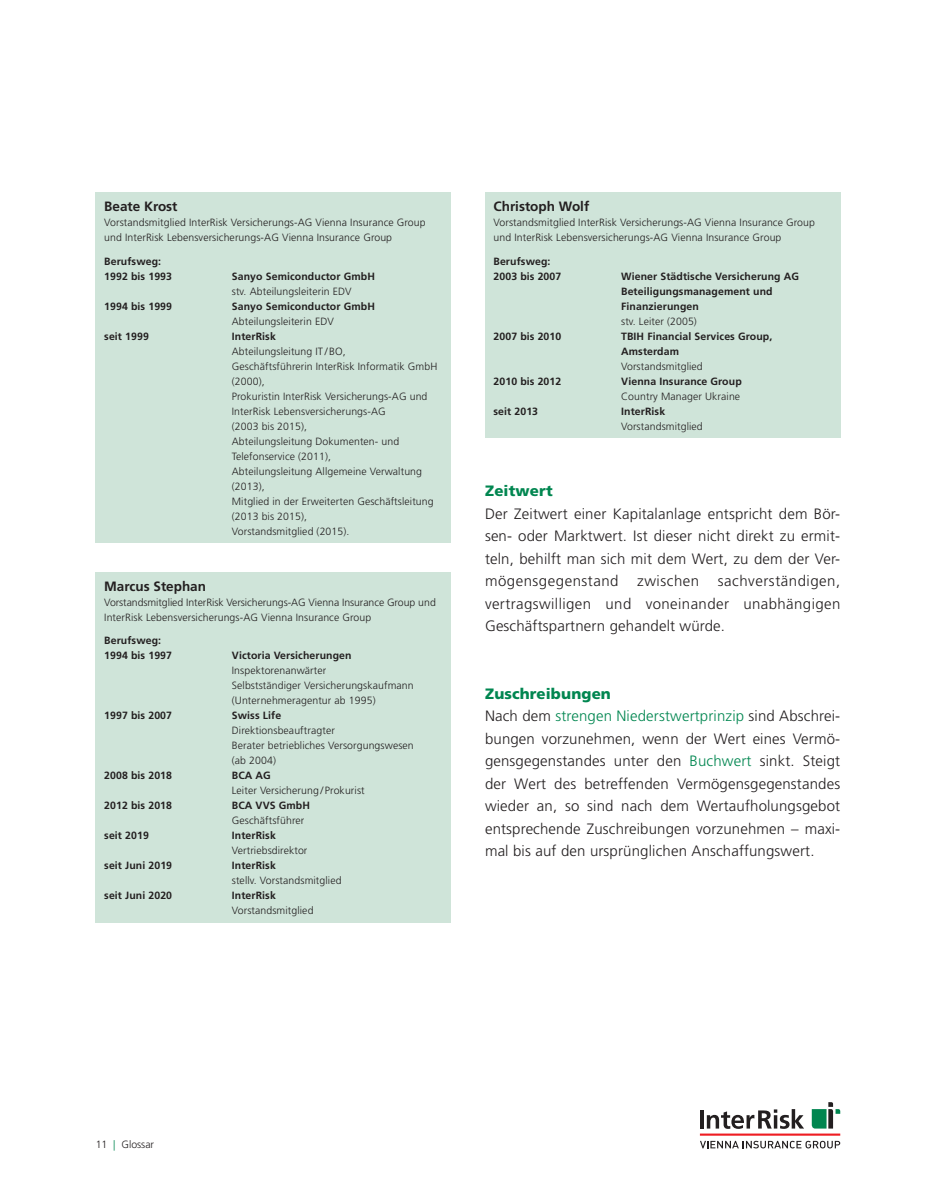
<style>
.page{position:relative;width:936px;height:1191px;background:#fff}
.page>*{position:absolute;margin:0;border:0;box-sizing:border-box;transform-origin:0 0}
.t1{font:300 15px/22.5px "Frutiger LT Std";letter-spacing:.01em;color:#231f20;text-align:justify}
.t2{font:900 15px "Frutiger LT Std";letter-spacing:.01em;color:#008650}
.t3{font:700 13.5px "Frutiger LT Std";color:#231f20}
.t4{font:300 10.5px/15px "Frutiger LT Std";letter-spacing:.01em;color:#231f20}
.t5{font:700 10.5px/15px "Frutiger LT Std";letter-spacing:.01em;color:#231f20}
.s1{font-weight:900;color:#008650}
.s2{color:#008650}
</style>
<div class="page">
<hr style="left:699px;top:1133px;width:141px;height:2px;background:#ee1d23">
<svg style="left:700px;top:1140px;width:140px;height:8px"></svg>
<svg style="left:700px;top:1110px;width:3px;height:18px"></svg>
<svg style="left:706px;top:1109px;width:98px;height:19px"></svg>
<svg style="left:811px;top:1102px;width:29px;height:26px"></svg>
<div style="left:96px;top:192px;width:355px;height:351px;background:#cfe4d9"></div>
<div style="left:96px;top:572px;width:355px;height:351px;background:#cfe4d9"></div>
<div style="left:485px;top:192px;width:355px;height:246px;background:#cfe4d9"></div>
<p class="t3" style="left:104px;top:198px;width:75px">Beate Krost</p>
<p class="t4" style="left:104px;top:215px;width:323px">Vorstandsmitglied InterRisk Versicherungs-AG Vienna Insurance Group und InterRisk Lebensversicherungs-AG Vienna Insurance Group</p>
<p class="t5" style="left:104px;top:253px;width:69px">Berufsweg:<br>1992 bis 1993</p>
<p class="t5" style="left:232px;top:268px;width:145px">Sanyo Semiconductor GmbH</p>
<p class="t4" style="left:232px;top:284px;width:121px">stv. Abteilungsleiterin EDV</p>
<p class="t5" style="left:104px;top:298px;width:69px">1994 bis 1999</p>
<p class="t5" style="left:232px;top:298px;width:145px">Sanyo Semiconductor GmbH</p>
<p class="t4" style="left:232px;top:314px;width:103px">Abteilungsleiterin EDV</p>
<p class="t5" style="left:104px;top:328px;width:46px">seit 1999</p>
<p class="t5" style="left:232px;top:328px;width:46px">InterRisk</p>
<p class="t4" style="left:232px;top:344px;width:207px">Abteilungsleitung IT / BO,<br>Geschäftsführerin InterRisk Informatik GmbH (2000),<br>Prokuristin InterRisk Versicherungs-AG und<br>InterRisk Lebensversicherungs-AG<br>(2003 bis 2015),<br>Abteilungsleitung Dokumenten- und<br>Telefonservice (2011),<br>Abteilungsleitung Allgemeine Verwaltung (2013),<br>Mitglied in der Erweiterten Geschäftsleitung (2013 bis 2015),<br>Vorstandsmitglied (2015).</p>
<p class="t3" style="left:104px;top:578px;width:103px">Marcus Stephan</p>
<p class="t4" style="left:104px;top:595px;width:333px">Vorstandsmitglied InterRisk Versicherungs-AG Vienna Insurance Group und<br>InterRisk Lebensversicherungs-AG Vienna Insurance Group</p>
<p class="t5" style="left:104px;top:633px;width:69px">Berufsweg:<br>1994 bis 1997</p>
<p class="t5" style="left:232px;top:648px;width:121px">Victoria Versicherungen</p>
<p class="t4" style="left:232px;top:663px;width:183px">Inspektorenanwärter<br>Selbstständiger Versicherungskaufmann (Unternehmeragentur ab 1995)</p>
<p class="t5" style="left:104px;top:708px;width:69px">1997 bis 2007</p>
<p class="t5" style="left:232px;top:708px;width:51px">Swiss Life</p>
<p class="t4" style="left:232px;top:723px;width:183px">Direktionsbeauftragter<br>Berater betriebliches Versorgungswesen (ab 2004)</p>
<p class="t5" style="left:104px;top:768px;width:69px">2008 bis 2018</p>
<p class="t5" style="left:232px;top:768px;width:41px">BCA AG</p>
<p class="t4" style="left:232px;top:783px;width:134px">Leiter Versicherung / Prokurist</p>
<p class="t5" style="left:104px;top:798px;width:69px">2012 bis 2018</p>
<p class="t5" style="left:232px;top:798px;width:80px">BCA VVS GmbH</p>
<p class="t4" style="left:232px;top:813px;width:74px">Geschäftsführer</p>
<p class="t5" style="left:104px;top:828px;width:46px">seit 2019</p>
<p class="t5" style="left:232px;top:828px;width:46px">InterRisk</p>
<p class="t4" style="left:232px;top:843px;width:77px">Vertriebsdirektor</p>
<p class="t5" style="left:104px;top:858px;width:69px">seit Juni 2019</p>
<p class="t5" style="left:232px;top:858px;width:46px">InterRisk</p>
<p class="t4" style="left:232px;top:873px;width:111px">stellv. Vorstandsmitglied</p>
<p class="t5" style="left:104px;top:888px;width:69px">seit Juni 2020</p>
<p class="t5" style="left:232px;top:888px;width:46px">InterRisk</p>
<p class="t4" style="left:232px;top:903px;width:83px">Vorstandsmitglied</p>
<p class="t3" style="left:493px;top:198px;width:97px">Christoph Wolf</p>
<p class="t4" style="left:493px;top:215px;width:323px">Vorstandsmitglied InterRisk Versicherungs-AG Vienna Insurance Group und InterRisk Lebensversicherungs-AG Vienna Insurance Group</p>
<p class="t5" style="left:493px;top:253px;width:69px">Berufsweg:<br>2003 bis 2007</p>
<p class="t5" style="left:621px;top:268px;width:179px">Wiener Städtische Versicherung AG<br>Beteiligungsmanagement und<br>Finanzierungen</p>
<p class="t4" style="left:621px;top:314px;width:77px">stv. Leiter (2005)</p>
<p class="t5" style="left:493px;top:328px;width:69px">2007 bis 2010</p>
<p class="t5" style="left:621px;top:328px;width:153px">TBIH Financial Services Group,<br>Amsterdam</p>
<p class="t4" style="left:621px;top:359px;width:83px">Vorstandsmitglied</p>
<p class="t5" style="left:493px;top:373px;width:69px">2010 bis 2012</p>
<p class="t5" style="left:621px;top:373px;width:122px">Vienna Insurance Group</p>
<p class="t4" style="left:621px;top:389px;width:120px">Country Manager Ukraine</p>
<p class="t5" style="left:493px;top:403px;width:46px">seit 2013</p>
<p class="t5" style="left:621px;top:403px;width:46px">InterRisk</p>
<p class="t4" style="left:621px;top:419px;width:83px">Vorstandsmitglied</p>
<h1 class="t2" style="left:485px;top:482px;width:69px">Zeitwert</h1>
<p class="t1" style="left:485px;top:502px;width:357px">Der Zeitwert einer Kapitalanlage entspricht dem Bör&shy;sen- oder Marktwert. Ist dieser nicht direkt zu ermit&shy;teln, behilft man sich mit dem Wert, zu dem der Ver&shy;mögensgegenstand zwischen sachverständigen, vertragswilligen und voneinander unabhängigen Geschäftspartnern gehandelt würde.</p>
<p class="t1" style="left:485px;top:682px;width:357px;text-align:left"><span class="s1">Zuschreibungen<br></span>Nach dem <span class="s2">strengen Niederstwertprinzip</span> sind Abschrei&shy;bungen vorzunehmen, wenn der Wert eines Vermö&shy;gensgegenstandes unter den <span class="s2">Buchwert</span> sinkt. Steigt der Wert des betreffenden Vermögensgegenstandes wieder an, so sind nach dem Wertaufholungsgebot entsprechende Zuschreibungen vorzunehmen – maxi&shy;mal bis auf den ursprünglichen Anschaffungswert.</p>
<p class="t4" style="left:96px;top:1137px;width:60px">11 <span class="s2">|</span> Glossar</p>
</div>
